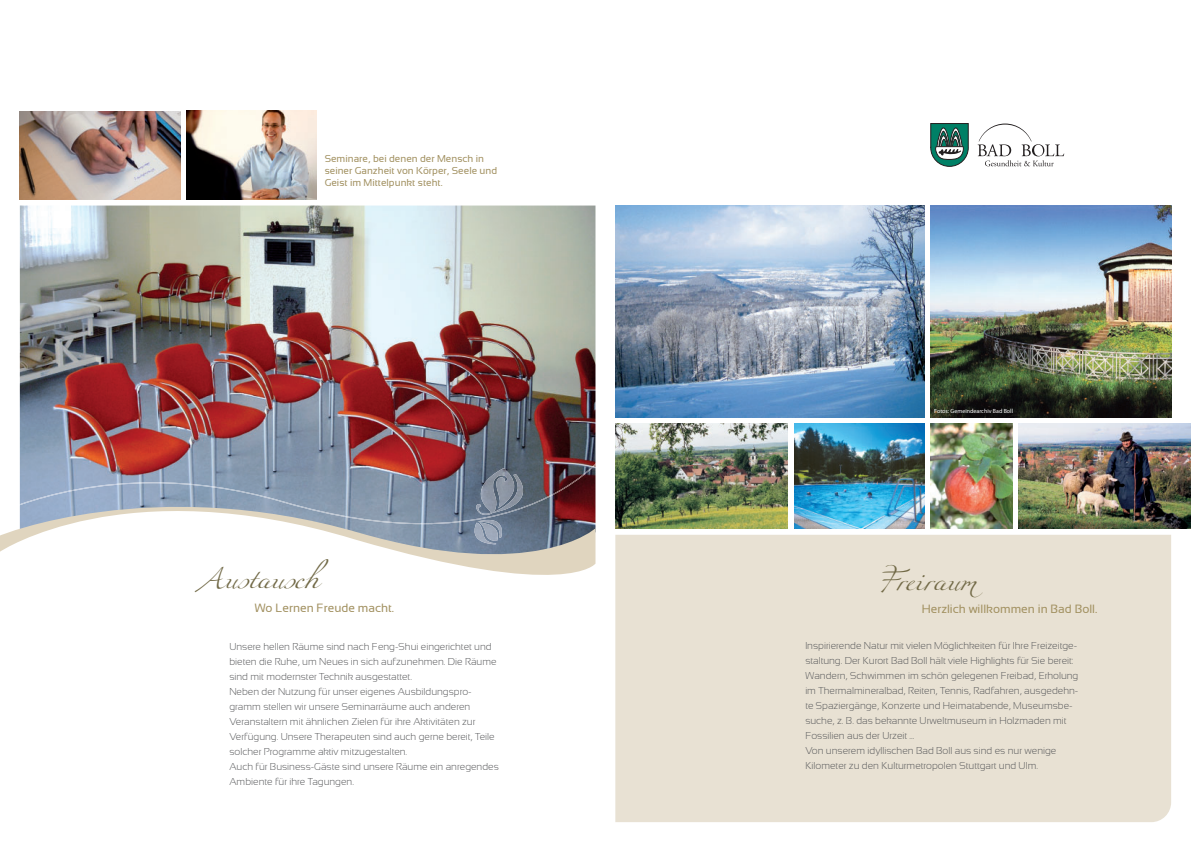
<style>
.page{position:relative;width:1191px;height:842px;background:#fff}
.page>*{position:absolute;margin:0;border:0;box-sizing:border-box;transform-origin:0 0}
.t1{font:40.5px "Miama";color:#716946;scale:1.11 1}
.t2{font:12px "Sansation";color:#a29161}
.t3{font:300 10px/15px "Sansation";color:#57585a}
.t4{font:10px/12px "Sansation";color:#a29161}
.t5{font:6px "Myriad Pro";color:#fff}
</style>
<div class="page">
<div style="left:615px;top:535px;width:556px;height:287px;background:#e8e1d3"></div>
<img style="left:794px;top:424px;width:130px;height:104px">
<img style="left:615px;top:206px;width:309px;height:211px">
<img style="left:1018px;top:424px;width:173px;height:104px">
<img style="left:930px;top:424px;width:82px;height:104px">
<img style="left:930px;top:206px;width:241px;height:211px">
<img style="left:20px;top:206px;width:575px;height:243px">
<img style="left:20px;top:111px;width:160px;height:88px">
<img style="left:187px;top:111px;width:129px;height:88px">
<img style="left:615px;top:424px;width:172px;height:104px">
<img style="left:19px;top:449px;width:577px;height:79px">
<img style="left:20px;top:464px;width:575px;height:5px">
<img style="left:461px;top:468px;width:80px;height:1px">
<svg style="left:930px;top:123px;width:38px;height:44px"></svg>
<svg style="left:977px;top:124px;width:87px;height:42px"></svg>
<svg style="left:0;top:469px;width:595px;height:106px"></svg>
<p class="t4" style="left:325px;top:152px;width:174px">Seminare, bei denen der Mensch in seiner Ganzheit von Körper, Seele und<br>Geist im Mittelpunkt steht.</p>
<h1 class="t1" style="left:196px;top:559px;width:112px">Austausch</h1>
<p class="t2" style="left:255px;top:601px;width:141px">Wo Lernen Freude macht.</p>
<p class="t3" style="left:229px;top:639px;width:271px">Unsere hellen Räume sind nach Feng-Shui eingerichtet und bieten die Ruhe, um Neues in sich aufzunehmen. Die Räume sind mit modernster Technik ausgestattet.<br>Neben der Nutzung für unser eigenes Ausbildungspro&shy;gramm stellen wir unsere Seminarräume auch anderen Veranstaltern mit ähnlichen Zielen für ihre Aktivitäten zur Verfügung. Unsere Therapeuten sind auch gerne bereit, Teile solcher Programme aktiv mitzugestalten.<br>Auch für Business-Gäste sind unsere Räume ein anregendes Ambiente für ihre Tagungen.</p>
<p class="t5" style="left:934px;top:409px;width:80px">Fotos: Gemeindearchiv Bad Boll</p>
<h1 class="t1" style="left:877px;top:562px;width:89px">Freiraum</h1>
<p class="t2" style="left:921px;top:602px;width:177px">Herzlich willkommen in Bad Boll.</p>
<p class="t3" style="left:805px;top:638px;width:275px">Inspirierende Natur mit vielen Möglichkeiten für Ihre Freizeitge&shy;staltung. Der Kurort Bad Boll hält viele Highlights für Sie bereit:<br>Wandern, Schwimmen im schön gelegenen Freibad, Erholung im Thermalmineralbad, Reiten, Tennis, Radfahren, ausgedehn&shy;te Spaziergänge, Konzerte und Heimatabende, Museumsbe&shy;suche, z. B. das bekannte Urweltmuseum in Holzmaden mit Fossilien aus der Urzeit ...<br>Von unserem idyllischen Bad Boll aus sind es nur wenige Kilometer zu den Kulturmetropolen Stuttgart und Ulm.</p>
</div>
